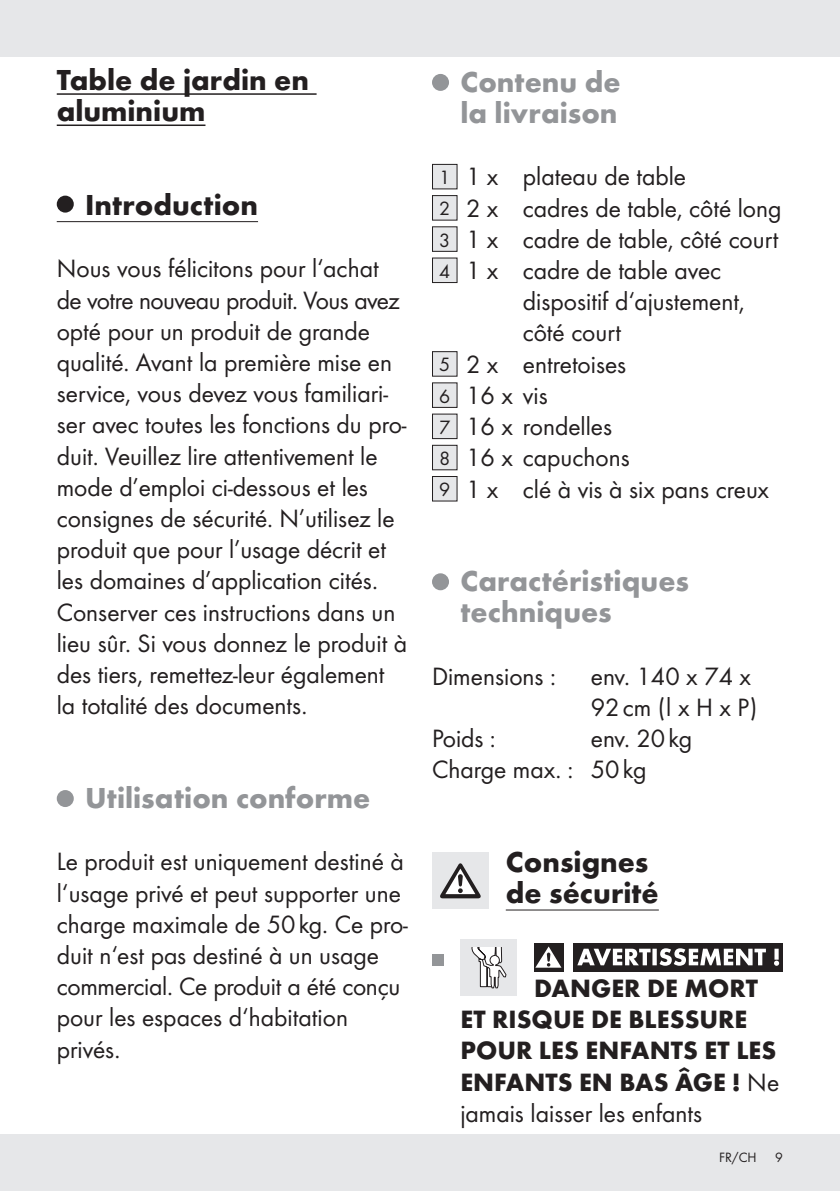
<style>
.page{position:relative;width:840px;height:1191px;background:#fff}
.page>*{position:absolute;margin:0;border:0;box-sizing:border-box;transform-origin:0 0}
.t1{font:700 30px/31.2px "Futura";color:#939598}
.t2{font:700 30px/31.2px "Futura";color:#231f20}
.t3{font:26px/31.2px "Futura Boo";color:#231f20}
.t4{font:700 26px/31.2px "Futura";color:#231f20}
.t5{font:14px "Futura Boo";color:#231f20}
.s1{font-size:20px}
.s2{font-family:"Futura Boo";font-weight:400}
</style>
<div class="page">
<div style="left:0;top:0;width:839px;height:57px;background:#e6e7e9"></div>
<div style="left:0;top:1134px;width:839px;height:57px;background:#e6e7e9"></div>
<hr style="left:57px;top:93px;width:259px;height:2px;background:#231f20">
<hr style="left:57px;top:124px;width:148px;height:2px;background:#231f20">
<hr style="left:57px;top:221px;width:201px;height:1px;background:#231f20">
<div style="left:57px;top:196px;width:17px;height:17px;background:#231f20;border-radius:50%"></div>
<div style="left:57px;top:790px;width:17px;height:17px;background:#939598;border-radius:50%"></div>
<hr style="left:505px;top:909px;width:153px;height:1px;background:#231f20">
<div style="left:432px;top:74px;width:17px;height:17px;background:#939598;border-radius:50%"></div>
<div style="left:432px;top:164px;width:25px;height:25px;background:#e6e7e9"></div>
<div style="left:432px;top:164px;width:25px;height:25px;border:1px solid #231f20"></div>
<div style="left:432px;top:196px;width:25px;height:24px;background:#e6e7e9"></div>
<div style="left:432px;top:195px;width:25px;height:26px;border:1px solid #231f20"></div>
<div style="left:432px;top:227px;width:25px;height:24px;background:#e6e7e9"></div>
<div style="left:432px;top:226px;width:25px;height:26px;border:1px solid #231f20"></div>
<div style="left:432px;top:258px;width:25px;height:24px;background:#e6e7e9"></div>
<div style="left:432px;top:257px;width:25px;height:26px;border:1px solid #231f20"></div>
<div style="left:432px;top:352px;width:25px;height:24px;background:#e6e7e9"></div>
<div style="left:432px;top:351px;width:25px;height:26px;border:1px solid #231f20"></div>
<div style="left:432px;top:383px;width:25px;height:24px;background:#e6e7e9"></div>
<div style="left:432px;top:382px;width:25px;height:26px;border:1px solid #231f20"></div>
<div style="left:432px;top:414px;width:25px;height:24px;background:#e6e7e9"></div>
<div style="left:432px;top:413px;width:25px;height:26px;border:1px solid #231f20"></div>
<div style="left:432px;top:445px;width:25px;height:25px;background:#e6e7e9"></div>
<div style="left:432px;top:445px;width:25px;height:25px;border:1px solid #231f20"></div>
<div style="left:432px;top:476px;width:25px;height:25px;background:#e6e7e9"></div>
<div style="left:432px;top:476px;width:25px;height:25px;border:1px solid #231f20"></div>
<div style="left:432px;top:573px;width:17px;height:17px;background:#939598;border-radius:50%"></div>
<div style="left:432px;top:852px;width:56px;height:57px;background:#e6e7e9"></div>
<svg style="left:440px;top:863px;width:40px;height:35px"></svg>
<div style="left:432px;top:954px;width:11px;height:11px;background:#939598"></div>
<div style="left:460px;top:939px;width:57px;height:57px;background:#e6e7e9"></div>
<svg style="left:471px;top:947px;width:35px;height:41px"></svg>
<div style="left:534px;top:942px;width:29px;height:29px;background:#231f20"></div>
<svg style="left:536px;top:946px;width:25px;height:21px"></svg>
<div style="left:573px;top:942px;width:209px;height:29px;background:#231f20"></div>
<svg style="left:577px;top:948px;width:201px;height:17px"></svg>
<p class="t2" style="left:57px;top:62px;width:254px">Table de jardin en aluminium</p>
<p class="t2" style="left:85px;top:187px;width:174px">Introduction</p>
<p class="t3" style="left:57px;top:252px;width:352px">Nous vous félicitons pour l‘achat de votre nouveau produit. Vous avez opté pour un produit de grande qualité. Avant la première mise en service, vous devez vous familiari&shy;ser avec toutes les fonctions du pro&shy;duit. Veuillez lire attentivement le mode d’emploi ci-dessous et les consignes de sécurité. N’utilisez le produit que pour l’usage décrit et les domaines d’application cités.<br>Conserver ces instructions dans un lieu sûr. Si vous donnez le produit à des tiers, remettez-leur également la totalité des documents.</p>
<p class="t1" style="left:85px;top:780px;width:286px">Utilisation conforme</p>
<p class="t3" style="left:57px;top:844px;width:352px">Le produit est uniquement destiné à l‘usage privé et peut supporter une charge maximale de 50kg. Ce pro&shy;duit n‘est pas destiné à un usage commercial. Ce produit a été conçu pour les espaces d‘habitation privés.</p>
<p class="t1" style="left:460px;top:64px;width:162px">Contenu de la livraison</p>
<p class="t3" style="left:439px;top:160px;width:343px"><span class="s1">1</span> 1 x plateau de table<br><span class="s1">2</span> 2 x cadres de table, côté long<br><span class="s1">3</span> 1 x cadre de table, côté court<br><span class="s1">4</span> 1 x cadre de table avec</p>
<p class="t3" style="left:522px;top:285px;width:223px">dispositif d‘ajustement,</p>
<p class="t3" style="left:522px;top:316px;width:100px">côté court</p>
<p class="t3" style="left:439px;top:347px;width:188px"><span class="s1">5</span> 2 x entretoises</p>
<p class="t3" style="left:439px;top:378px;width:110px"><span class="s1">6</span> 16 x vis</p>
<p class="t3" style="left:439px;top:409px;width:174px"><span class="s1">7</span> 16 x rondelles</p>
<p class="t3" style="left:439px;top:441px;width:192px"><span class="s1">8</span> 16 x capuchons</p>
<p class="t3" style="left:439px;top:472px;width:331px"><span class="s1">9</span> 1 x clé à vis à six pans creux</p>
<p class="t1" style="left:460px;top:563px;width:230px">Caractéristiques techniques</p>
<p class="t3" style="left:432px;top:659px;width:125px">Dimensions :</p>
<p class="t3" style="left:590px;top:659px;width:168px">env. 140 x 74 x<br>92cm (l x H x P)</p>
<p class="t3" style="left:432px;top:721px;width:65px">Poids :</p>
<p class="t3" style="left:432px;top:721px;width:261px;text-indent:159px">env. 20kg<br>Charge max. : 50kg</p>
<p class="t2" style="left:505px;top:844px;width:154px">Consignes de sécurité</p>
<p class="t4" style="left:460px;top:970px;width:320px;text-indent:74px">DANGER DE MORT<br>ET RISQUE DE BLESSURE<br>POUR LES ENFANTS ET LES<br>ENFANTS EN BAS ÂGE ! <span class="s2">Ne</span></p>
<p class="t3" style="left:460px;top:1096px;width:243px">jamais laisser les enfants</p>
<p class="t5" style="left:718px;top:1147px;width:39px">FR/CH</p>
<p class="t5" style="left:774px;top:1147px;width:9px">9</p>
</div>
